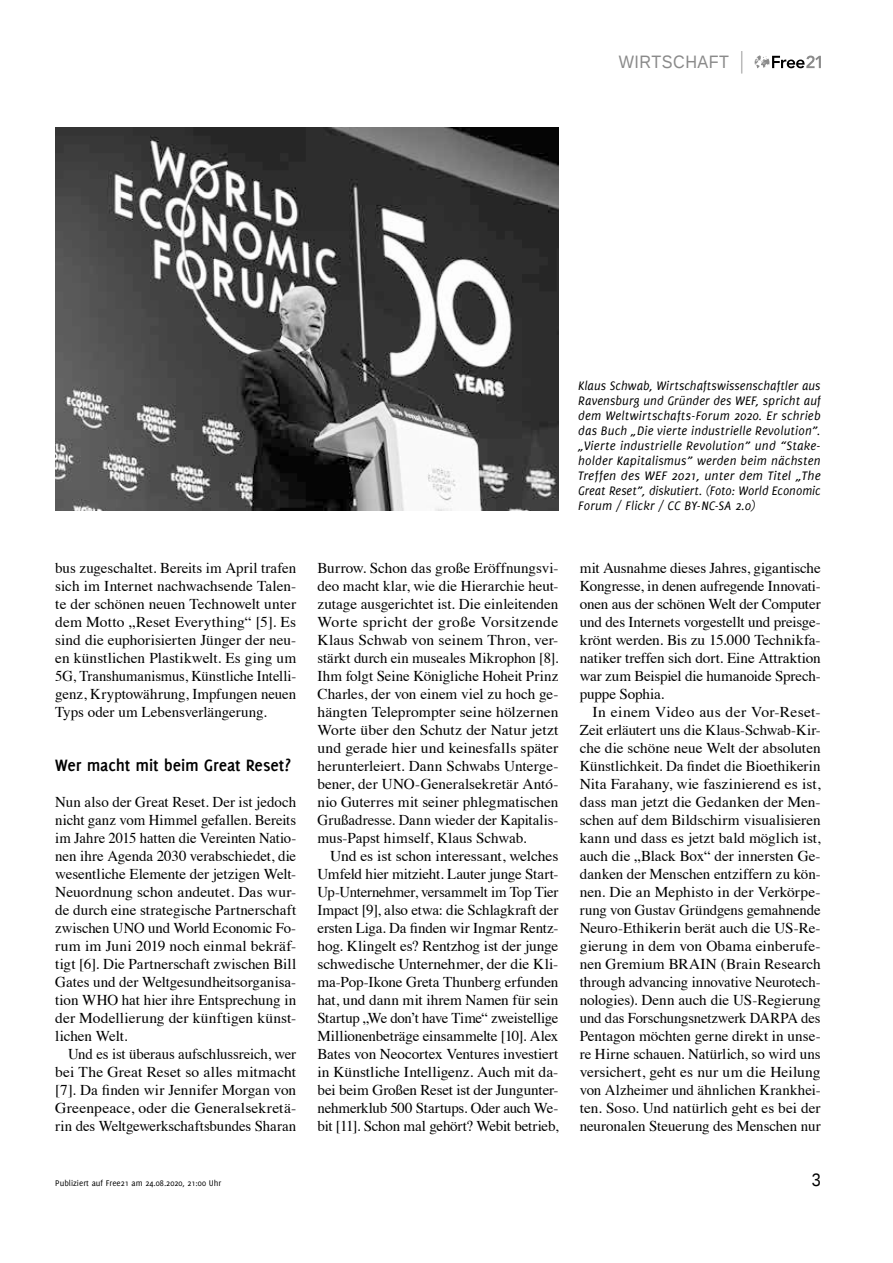
<style>
.page{position:relative;width:893px;height:1263px;background:#fff}
.page>*{position:absolute;margin:0;border:0;box-sizing:border-box;transform-origin:0 0}
.t1{font:700 18px "Delicious";letter-spacing:-.005em;color:#000}
.t2{font:18px "Liberation Sans";letter-spacing:.03em;color:#8a8a8a;scale:.9 1}
.t3{font:18px "Liberation Sans";color:#000;scale:.9 1}
.t4{font:15px/18px "Times";letter-spacing:-.005em;color:#000;text-align:justify}
.t5{font:15px/18px "Times";letter-spacing:-.005em;color:#000;text-align:justify;scale:1.04 1}
.t6{font:italic 13.5px/15px "Delicious";color:#000;text-align:justify}
.t7{font:9px "Delicious";color:#000}
</style>
<div class="page">
<svg style="left:755px;top:55px;width:66px;height:13px"></svg>
<svg style="left:741px;top:51px;width:1px;height:23px"></svg>
<img style="left:55px;top:128px;width:503px;height:382px">
<p class="t2" style="left:619px;top:52px;width:124px">WIRTSCHAFT</p>
<p class="t4" style="left:55px;top:558px;width:242px">bus zugeschaltet. Bereits im April trafen sich im Internet nachwachsende Talen&shy;te der schönen neuen Technowelt unter dem Motto „Reset Everything“ [5]. Es sind die euphorisierten Jünger der neu&shy;en künstlichen Plastikwelt. Es ging um 5G, Transhumanismus, Künstliche Intelli&shy;genz, Kryptowährung, Impfungen neuen Typs oder um Lebensverlängerung.</p>
<p class="t1" style="left:55px;top:755px;width:237px">Wer macht mit beim Great Reset?</p>
<p class="t4" style="left:55px;top:792px;width:242px">Nun also der Great Reset. Der ist jedoch nicht ganz vom Himmel gefallen. Bereits im Jahre 2015 hatten die Vereinten Natio&shy;nen ihre Agenda 2030 verabschiedet, die wesentliche Elemente der jetzigen Welt-Neuordnung schon andeutet. Das wur&shy;de durch eine strategische Partnerschaft zwischen UNO und World Economic Fo&shy;rum im Juni 2019 noch einmal bekräf&shy;tigt [6]. Die Partnerschaft zwischen Bill Gates und der Weltgesundheitsorganisa&shy;tion WHO hat hier ihre Entsprechung in der Modellierung der künftigen künst&shy;lichen Welt.</p>
<p class="t4" style="left:55px;top:1044px;width:242px;text-indent:13px">Und es ist überaus aufschlussreich, wer bei The Great Reset so alles mitmacht [7]. Da finden wir Jennifer Morgan von Greenpeace, oder die Generalsekretä&shy;rin des Weltgewerkschaftsbundes Sharan</p>
<p class="t6" style="left:578px;top:378px;width:244px">Klaus Schwab, Wirtschaftswissenschaftler aus Ravensburg und Gründer des WEF, spricht auf dem Weltwirtschafts-Forum 2020. Er schrieb das Buch „Die vierte industrielle Revolution”. „Vierte industrielle Revolution” und “Stake&shy;holder Kapitalismus” werden beim nächsten Treffen des WEF 2021, unter dem Titel „The Great Reset”, diskutiert. (Foto: World Economic Forum / Flickr / CC BY-NC-SA 2.0)</p>
<p class="t4" style="left:317px;top:558px;width:242px">Burrow. Schon das große Eröffnungsvi&shy;deo macht klar, wie die Hierarchie heut&shy;zutage ausgerichtet ist. Die einleitenden Worte spricht der große Vorsitzende Klaus Schwab von seinem Thron, ver&shy;stärkt durch ein museales Mikrophon [8].<br>Ihm folgt Seine Königliche Hoheit Prinz Charles, der von einem viel zu hoch ge&shy;hängten Teleprompter seine hölzernen Worte über den Schutz der Natur jetzt und gerade hier und keinesfalls später herunterleiert. Dann Schwabs Unterge&shy;bener, der UNO-Generalsekretär Antó&shy;nio Guterres mit seiner phlegmatischen Grußadresse. Dann wieder der Kapitalis&shy;mus-Papst himself, Klaus Schwab.</p>
<p class="t5" style="left:317px;top:846px;width:233px;text-indent:13px">Und es ist schon interessant, welches Umfeld hier mitzieht. Lauter junge Start-Up-Unternehmer, versammelt im Top Tier Impact [9], also etwa: die Schlagkraft der ersten Liga. Da finden wir Ingmar Rentz&shy;hog. Klingelt es? Rentzhog ist der junge schwedische Unternehmer, der die Kli&shy;ma-Pop-Ikone Greta Thunberg erfunden hat, und dann mit ihrem Namen für sein Startup „We don’t have Time“ zweistellige Millionenbeträge einsammelte [10]. Alex Bates von Neocortex Ventures investiert in Künstliche Intelligenz. Auch mit da&shy;bei beim Großen Reset ist der Jungunter&shy;nehmerklub 500 Startups. Oder auch We&shy;bit [11]. Schon mal gehört? Webit betrieb,</p>
<p class="t4" style="left:580px;top:558px;width:242px">mit Ausnahme dieses Jahres, gigantische Kongresse, in denen aufregende Innovati&shy;onen aus der schönen Welt der Computer und des Internets vorgestellt und preisge&shy;krönt werden. Bis zu 15.000 Technikfa&shy;natiker treffen sich dort. Eine Attraktion war zum Beispiel die humanoide Sprech&shy;puppe Sophia.</p>
<p class="t5" style="left:580px;top:702px;width:233px;text-indent:13px">In einem Video aus der Vor-Reset-Zeit erläutert uns die Klaus-Schwab-Kir&shy;che die schöne neue Welt der absoluten Künstlichkeit. Da findet die Bioethikerin Nita Farahany, wie faszinierend es ist, dass man jetzt die Gedanken der Men&shy;schen auf dem Bildschirm visualisieren kann und dass es jetzt bald möglich ist, auch die „Black Box“ der innersten Ge&shy;danken der Menschen entziffern zu kön&shy;nen. Die an Mephisto in der Verkörpe&shy;rung von Gustav Gründgens gemahnende Neuro-Ethikerin berät auch die US-Re&shy;gierung in dem von Obama einberufe&shy;nen Gremium BRAIN (Brain Research through advancing innovative Neurotech&shy;nologies). Denn auch die US-Regierung und das Forschungsnetzwerk DARPA des Pentagon möchten gerne direkt in unse&shy;re Hirne schauen. Natürlich, so wird uns versichert, geht es nur um die Heilung von Alzheimer und ähnlichen Krankhei&shy;ten. Soso. Und natürlich geht es bei der neuronalen Steuerung des Menschen nur</p>
<p class="t7" style="left:55px;top:1177px;width:168px">Publiziert auf Free21 am 24.08.2020, 21:00 Uhr</p>
<p class="t3" style="left:812px;top:1169px;width:12px">3</p>
</div>
